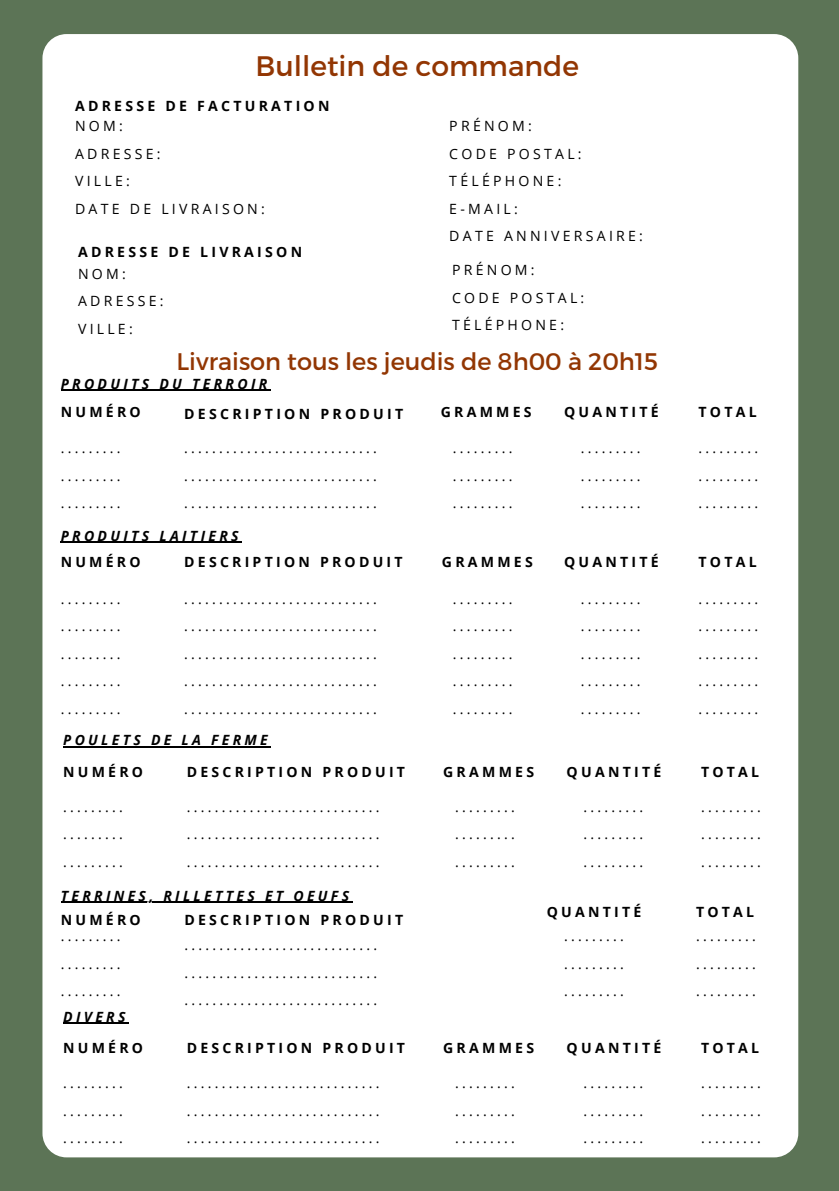
<style>
.page{position:relative;width:839px;height:1191px;background:#fff}
.page>*{position:absolute;margin:0;border:0;box-sizing:border-box;transform-origin:0 0}
.t1{font:28.2px "Montserrat";color:#923603}
.t2{font:24px "Montserrat";color:#923603}
.t3{font:14px/27.4px "Open Sans";letter-spacing:.23em;color:#000;text-align:justify}
.t4{font:700 14px "Open Sans";letter-spacing:.23em;color:#000}
.t5{font:italic 700 14px "Open Sans";letter-spacing:.23em;color:#000}
</style>
<div class="page">
<div style="left:0;top:0;width:838px;height:1191px;background:#5c7456"></div>
<div style="left:42px;top:34px;width:756px;height:1123px;background:#fff;border-radius:24px"></div>
<hr style="left:61px;top:390px;width:209px;height:1px;background:#000">
<hr style="left:61px;top:542px;width:181px;height:1px;background:#000">
<hr style="left:63px;top:746px;width:208px;height:1px;background:#000">
<hr style="left:61px;top:902px;width:291px;height:1px;background:#000">
<hr style="left:63px;top:1023px;width:66px;height:1px;background:#000">
<p class="t1" style="left:255px;top:48px;width:325px">Bulletin de commande</p>
<p class="t4" style="left:75px;top:96px;width:256px">ADRESSE DE FACTURATION</p>
<p class="t3" style="left:75px;top:112px;width:49px">NOM:</p>
<p class="t3" style="left:75px;top:140px;width:87px">ADRESSE:</p>
<p class="t3" style="left:75px;top:167px;width:56px">VILLE:</p>
<p class="t3" style="left:75px;top:195px;width:191px">DATE DE LIVRAISON:</p>
<p class="t4" style="left:78px;top:242px;width:225px">ADRESSE DE LIVRAISON</p>
<p class="t3" style="left:78px;top:259px;width:49px">NOM:</p>
<p class="t3" style="left:78px;top:287px;width:87px">ADRESSE:</p>
<p class="t3" style="left:78px;top:314px;width:56px">VILLE:</p>
<p class="t3" style="left:449px;top:112px;width:84px">PRÉNOM:</p>
<p class="t3" style="left:449px;top:140px;width:134px">CODE POSTAL:</p>
<p class="t3" style="left:449px;top:167px;width:114px">TÉLÉPHONE:</p>
<p class="t3" style="left:449px;top:195px;width:70px">E-MAIL:</p>
<p class="t3" style="left:449px;top:222px;width:195px">DATE ANNIVERSAIRE:</p>
<p class="t3" style="left:452px;top:256px;width:84px">PRÉNOM:</p>
<p class="t3" style="left:452px;top:283px;width:134px">CODE POSTAL:</p>
<p class="t3" style="left:452px;top:311px;width:114px">TÉLÉPHONE:</p>
<p class="t2" style="left:176px;top:345px;width:483px">Livraison tous les jeudis de 8h00 à 20h15</p>
<p class="t5" style="left:61px;top:374px;width:208px">PRODUITS DU TERROIR</p>
<p class="t4" style="left:61px;top:402px;width:82px">NUMÉRO</p>
<p class="t4" style="left:564px;top:402px;width:96px">QUANTITÉ</p>
<p class="t3" style="left:61px;top:434px;width:61px">......... ......... .........</p>
<p class="t4" style="left:698px;top:402px;width:60px">TOTAL</p>
<p class="t4" style="left:440px;top:402px;width:92px">GRAMMES</p>
<p class="t4" style="left:184px;top:404px;width:220px">DESCRIPTION PRODUIT</p>
<p class="t3" style="left:184px;top:434px;width:194px">............................</p>
<p class="t3" style="left:184px;top:462px;width:194px">............................</p>
<p class="t3" style="left:184px;top:489px;width:194px">............................</p>
<p class="t3" style="left:452px;top:434px;width:61px">......... ......... .........</p>
<p class="t3" style="left:581px;top:434px;width:61px">......... ......... .........</p>
<p class="t3" style="left:698px;top:434px;width:61px">......... ......... .........</p>
<p class="t5" style="left:61px;top:526px;width:179px">PRODUITS LAITIERS</p>
<p class="t4" style="left:61px;top:552px;width:81px">NUMÉRO</p>
<p class="t4" style="left:564px;top:552px;width:96px">QUANTITÉ</p>
<p class="t3" style="left:61px;top:584px;width:61px">......... ......... .........</p>
<p class="t3" style="left:61px;top:667px;width:61px">.........</p>
<p class="t3" style="left:61px;top:694px;width:61px">.........</p>
<p class="t4" style="left:184px;top:552px;width:220px">DESCRIPTION PRODUIT</p>
<p class="t4" style="left:442px;top:552px;width:92px">GRAMMES</p>
<p class="t3" style="left:184px;top:584px;width:194px">............................</p>
<p class="t3" style="left:184px;top:612px;width:194px">............................</p>
<p class="t3" style="left:184px;top:639px;width:194px">............................</p>
<p class="t3" style="left:184px;top:667px;width:194px">............................</p>
<p class="t3" style="left:184px;top:694px;width:194px">............................</p>
<p class="t3" style="left:452px;top:584px;width:61px">......... ......... .........</p>
<p class="t3" style="left:452px;top:667px;width:61px">.........</p>
<p class="t3" style="left:452px;top:694px;width:61px">.........</p>
<p class="t3" style="left:581px;top:584px;width:61px">......... ......... .........</p>
<p class="t3" style="left:581px;top:667px;width:61px">.........</p>
<p class="t3" style="left:581px;top:694px;width:61px">.........</p>
<p class="t5" style="left:63px;top:730px;width:206px">POULETS DE LA FERME</p>
<p class="t4" style="left:698px;top:552px;width:60px">TOTAL</p>
<p class="t3" style="left:698px;top:584px;width:61px">......... ......... .........</p>
<p class="t3" style="left:698px;top:667px;width:61px">.........</p>
<p class="t3" style="left:698px;top:694px;width:61px">.........</p>
<p class="t4" style="left:63px;top:762px;width:81px">NUMÉRO</p>
<p class="t4" style="left:566px;top:762px;width:96px">QUANTITÉ</p>
<p class="t3" style="left:63px;top:793px;width:61px">......... ......... .........</p>
<p class="t4" style="left:187px;top:762px;width:220px">DESCRIPTION PRODUIT</p>
<p class="t4" style="left:701px;top:762px;width:60px">TOTAL</p>
<p class="t4" style="left:443px;top:762px;width:92px">GRAMMES</p>
<p class="t3" style="left:187px;top:793px;width:194px">............................</p>
<p class="t3" style="left:187px;top:820px;width:194px">............................</p>
<p class="t3" style="left:187px;top:848px;width:194px">............................</p>
<p class="t3" style="left:455px;top:793px;width:61px">......... ......... .........</p>
<p class="t3" style="left:583px;top:793px;width:61px">......... ......... .........</p>
<p class="t3" style="left:701px;top:793px;width:61px">......... ......... .........</p>
<p class="t5" style="left:61px;top:886px;width:290px">TERRINES, RILLETTES ET OEUFS</p>
<p class="t4" style="left:61px;top:910px;width:82px">NUMÉRO</p>
<p class="t4" style="left:184px;top:910px;width:220px">DESCRIPTION PRODUIT</p>
<p class="t3" style="left:61px;top:922px;width:61px">......... ......... .........</p>
<p class="t3" style="left:184px;top:931px;width:194px">............................</p>
<p class="t3" style="left:184px;top:959px;width:194px">............................</p>
<p class="t3" style="left:184px;top:986px;width:194px">............................</p>
<p class="t5" style="left:63px;top:1007px;width:64px">DIVERS</p>
<p class="t4" style="left:546px;top:902px;width:96px">QUANTITÉ</p>
<p class="t4" style="left:696px;top:902px;width:60px">TOTAL</p>
<p class="t3" style="left:564px;top:922px;width:61px">......... ......... .........</p>
<p class="t3" style="left:696px;top:922px;width:61px">......... ......... .........</p>
<p class="t4" style="left:63px;top:1038px;width:81px">NUMÉRO</p>
<p class="t4" style="left:566px;top:1038px;width:96px">QUANTITÉ</p>
<p class="t3" style="left:63px;top:1069px;width:61px">......... ......... .........</p>
<p class="t4" style="left:187px;top:1038px;width:220px">DESCRIPTION PRODUIT</p>
<p class="t4" style="left:701px;top:1038px;width:60px">TOTAL</p>
<p class="t4" style="left:443px;top:1038px;width:92px">GRAMMES</p>
<p class="t3" style="left:187px;top:1069px;width:194px">............................</p>
<p class="t3" style="left:187px;top:1097px;width:194px">............................</p>
<p class="t3" style="left:187px;top:1124px;width:194px">............................</p>
<p class="t3" style="left:455px;top:1069px;width:61px">......... ......... .........</p>
<p class="t3" style="left:583px;top:1069px;width:61px">......... ......... .........</p>
<p class="t3" style="left:701px;top:1069px;width:61px">......... ......... .........</p>
</div>
